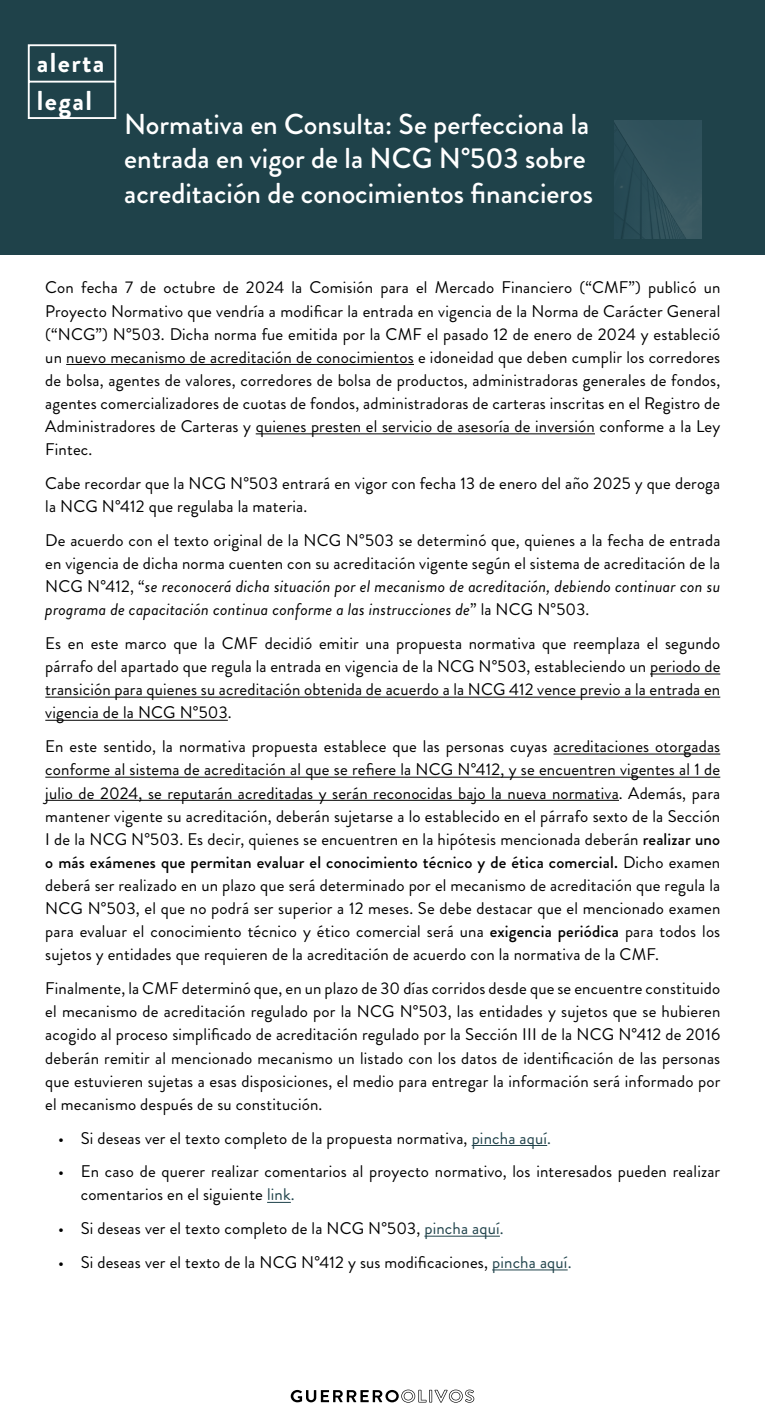
<style>
.page{position:relative;width:765px;height:1418px;background:#fff}
.page>*{position:absolute;margin:0;border:0;box-sizing:border-box;transform-origin:0 0}
.t1{font:500 28.75px/34.5px "Brandon Grotesque";color:#fff}
.t2{font:700 27.25px/37.5px "Brandon Grotesque";letter-spacing:.05em;color:#fff}
.t3{font:16.88px/23.1px "Brandon Grotesque";letter-spacing:.01em;color:#000;text-align:justify}
.s1{font-style:italic}
.s2{font-weight:500}
.s3{color:#1f424a}
</style>
<div class="page">
<div style="left:0;top:0;width:765px;height:255px;background:#1f424a"></div>
<svg style="left:27px;top:44px;width:90px;height:75px"></svg>
<hr style="left:66px;top:364px;width:348px;height:1px;background:#000">
<hr style="left:256px;top:433px;width:339px;height:1px;background:#000">
<hr style="left:650px;top:673px;width:70px;height:1px;background:#000">
<hr style="left:45px;top:696px;width:675px;height:1px;background:#000">
<hr style="left:45px;top:720px;width:183px;height:1px;background:#000">
<hr style="left:554px;top:753px;width:166px;height:1px;background:#000">
<hr style="left:45px;top:776px;width:675px;height:1px;background:#000">
<hr style="left:45px;top:800px;width:574px;height:1px;background:#000">
<hr style="left:472px;top:1145px;width:75px;height:1px;background:#1f424a">
<svg style="left:267px;top:1201px;width:24px;height:1px"></svg>
<hr style="left:424px;top:1235px;width:76px;height:1px;background:#1f424a">
<hr style="left:492px;top:1269px;width:76px;height:1px;background:#1f424a">
<img style="left:615px;top:120px;width:87px;height:118px">
<svg style="left:291px;top:1389px;width:183px;height:13px"></svg>
<h2 class="t2" style="left:37px;top:44px;width:69px">alerta legal</h2>
<h1 class="t1" style="left:124px;top:107px;width:470px">Normativa en Consulta: Se perfecciona la entrada en vigor de la NCG N°503 sobre acreditación de conocimientos financieros</h1>
<p class="t3" style="left:45px;top:276px;width:677px">Con fecha 7 de octubre de 2024 la Comisión para el Mercado Financiero (“CMF”) publicó un Proyecto Normativo que vendría a modificar la entrada en vigencia de la Norma de Carácter General (“NCG”) N°503. Dicha norma fue emitida por la CMF el pasado 12 de enero de 2024 y estableció un nuevo mecanismo de acreditación de conocimientos e idoneidad que deben cumplir los corredores de bolsa, agentes de valores, corredores de bolsa de productos, administradoras generales de fondos, agentes comercializadores de cuotas de fondos, administradoras de carteras inscritas en el Registro de Administradores de Carteras y quienes presten el servicio de asesoría de inversión conforme a la Ley Fintec.</p>
<p class="t3" style="left:45px;top:472px;width:677px">Cabe recordar que la NCG N°503 entrará en vigor con fecha 13 de enero del año 2025 y que deroga la NCG N°412 que regulaba la materia.</p>
<p class="t3" style="left:45px;top:529px;width:677px">De acuerdo con el texto original de la NCG N°503 se determinó que, quienes a la fecha de entrada en vigencia de dicha norma cuenten con su acreditación vigente según el sistema de acreditación de la NCG N°412, “<span class="s1">se reconocerá dicha situación por el mecanismo de acreditación, debiendo continuar con su programa de capacitación continua conforme a las instrucciones de</span>” la NCG N°503.</p>
<p class="t3" style="left:45px;top:632px;width:677px">Es en este marco que la CMF decidió emitir una propuesta normativa que reemplaza el segundo párrafo del apartado que regula la entrada en vigencia de la NCG N°503, estableciendo un periodo de transición para quienes su acreditación obtenida de acuerdo a la NCG 412 vence previo a la entrada en vigencia de la NCG N°503.</p>
<p class="t3" style="left:45px;top:735px;width:677px">En este sentido, la normativa propuesta establece que las personas cuyas acreditaciones otorgadas conforme al sistema de acreditación al que se refiere la NCG N°412, y se encuentren vigentes al 1 de julio de 2024, se reputarán acreditadas y serán reconocidas bajo la nueva normativa. Además, para mantener vigente su acreditación, deberán sujetarse a lo establecido en el párrafo sexto de la Sección I de la NCG N°503. Es decir, quienes se encuentren en la hipótesis mencionada deberán <span class="s2">realizar uno o más exámenes que permitan evaluar el conocimiento técnico y de ética comercial.</span> Dicho examen deberá ser realizado en un plazo que será determinado por el mecanismo de acreditación que regula la NCG N°503, el que no podrá ser superior a 12 meses. Se debe destacar que el mencionado examen para evaluar el conocimiento técnico y ético comercial será una <span class="s2">exigencia periódica</span> para todos los sujetos y entidades que requieren de la acreditación de acuerdo con la normativa de la CMF.</p>
<p class="t3" style="left:45px;top:977px;width:677px">Finalmente, la CMF determinó que, en un plazo de 30 días corridos desde que se encuentre constituido el mecanismo de acreditación regulado por la NCG N°503, las entidades y sujetos que se hubieren acogido al proceso simplificado de acreditación regulado por la Sección III de la NCG N°412 de 2016 deberán remitir al mencionado mecanismo un listado con los datos de identificación de las personas que estuvieren sujetas a esas disposiciones, el medio para entregar la información será informado por el mecanismo después de su constitución.</p>
<p class="t3" style="left:58px;top:1126px;width:494px">• Si deseas ver el texto completo de la propuesta normativa, <span class="s3">pincha aquí.</span></p>
<p class="t3" style="left:81px;top:1160px;width:641px;text-indent:-22px">• En caso de querer realizar comentarios al proyecto normativo, los interesados pueden realizar comentarios en el siguiente <span class="s3">link.</span></p>
<p class="t3" style="left:58px;top:1217px;width:447px">• Si deseas ver el texto completo de la NCG N°503, <span class="s3">pincha aquí.</span></p>
<p class="t3" style="left:58px;top:1250px;width:515px">• Si deseas ver el texto de la NCG N°412 y sus modificaciones, <span class="s3">pincha aquí.</span></p>
</div>
